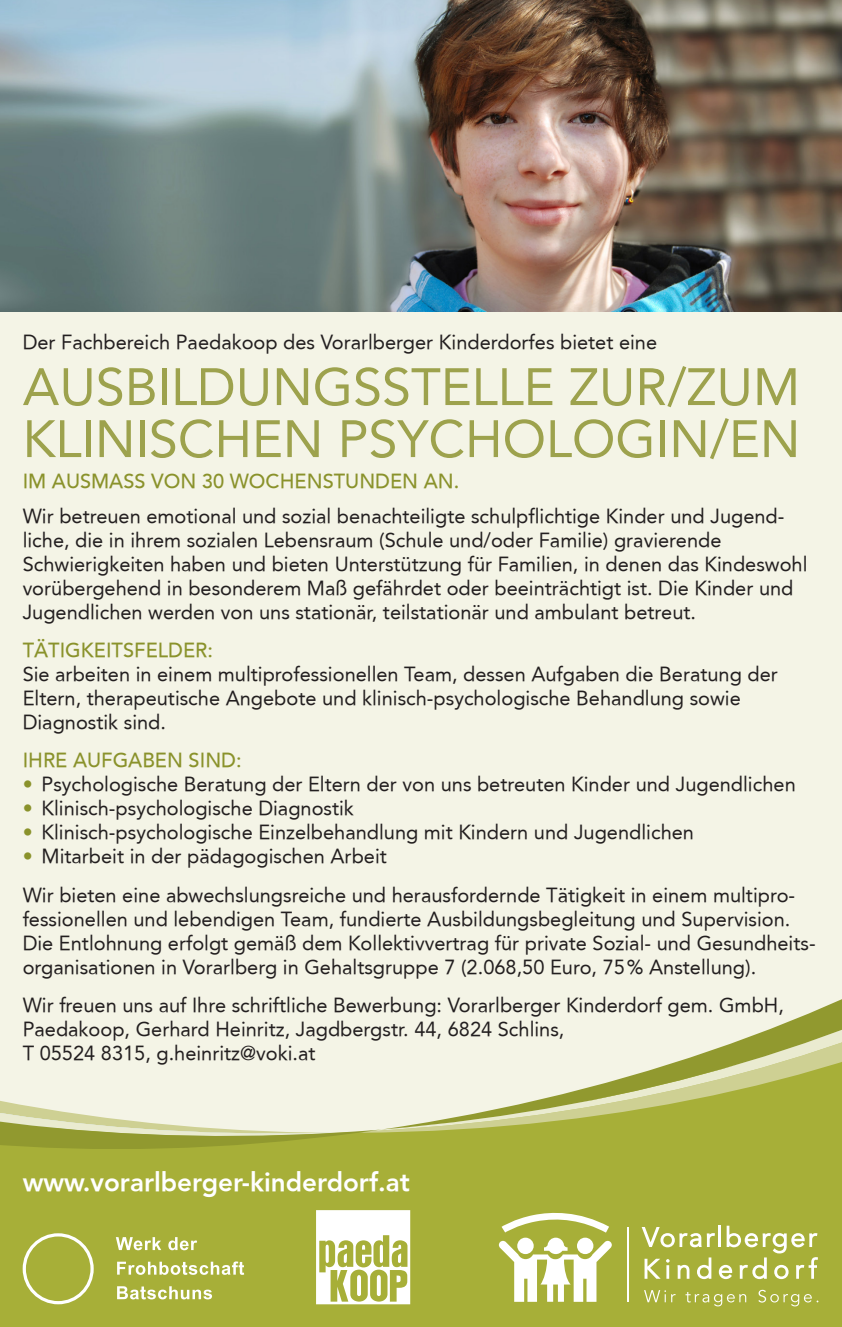
<style>
.page{position:relative;width:842px;height:1327px;background:#fff}
.page>*{position:absolute;margin:0;border:0;box-sizing:border-box;transform-origin:0 0}
.t1{font:52px/52px "Avenir";color:#9da24d}
.t2{font:800 26px "Avenir";color:#fff}
.t3{font:20px/24px "Avenir";color:#231f20}
.t4{font:500 20px "Avenir";color:#8a922b}
.s1{color:#8a922b}
</style>
<div class="page">
<div style="left:0;top:0;width:842px;height:1191px;background:#f4f4e6"></div>
<div style="left:0;top:1132px;width:842px;height:195px;background:#a7af38"></div>
<svg style="left:0;top:1101px;width:381px;height:55px"></svg>
<svg style="left:385px;top:999px;width:457px;height:130px"></svg>
<svg style="left:642px;top:1225px;width:176px;height:54px"></svg>
<svg style="left:644px;top:1290px;width:32px;height:12px"></svg>
<svg style="left:685px;top:1292px;width:61px;height:14px"></svg>
<svg style="left:758px;top:1289px;width:60px;height:17px"></svg>
<hr style="left:628px;top:1227px;width:1px;height:75px;background:#fff">
<svg style="left:499px;top:1210px;width:113px;height:91px"></svg>
<img style="left:0;top:0;width:842px;height:312px">
<svg style="left:316px;top:1210px;width:94px;height:94px"></svg>
<svg style="left:116px;top:1237px;width:45px;height:13px"></svg>
<svg style="left:168px;top:1237px;width:29px;height:13px"></svg>
<svg style="left:117px;top:1261px;width:127px;height:13px"></svg>
<svg style="left:117px;top:1286px;width:95px;height:13px"></svg>
<svg style="left:23px;top:1233px;width:71px;height:71px"></svg>
<p class="t3" style="left:23px;top:330px;width:636px">Der Fachbereich Paedakoop des Vorarlberger Kinderdorfes bietet eine</p>
<h1 class="t1" style="left:23px;top:361px;width:779px">Ausbildungsstelle zur/zum<br>Klinischen Psychologin/en</h1>
<p class="t4" style="left:23px;top:469px;width:100px">IM AUSMASS</p>
<p class="t4" style="left:151px;top:469px;width:310px">VON 30 WOCHENSTUNDEN AN.</p>
<p class="t3" style="left:23px;top:504px;width:786px">Wir betreuen emotional und sozial benachteiligte schulpflichtige Kinder und Jugend&shy;liche, die in ihrem sozialen Lebensraum (Schule und/oder Familie) gravierende Schwierigkeiten haben und bieten U nterstützung für Familien, in denen das Kindeswohl vorübergehend in besonderem Maß gefährdet oder beeinträchtigt ist. Die Kinder und Jugendlichen werden von uns stationär, teilstationär und ambulant betreut.</p>
<p class="t4" style="left:23px;top:638px;width:192px">TÄTIGKEITSFELDER:</p>
<p class="t3" style="left:23px;top:662px;width:757px">Sie arbeiten in einem multiprofessionellen Team, dessen Aufgaben die Beratung der<br>Eltern, therapeutische Angebote und klinisch-psychologische Behandlung sowie<br>Diagnostik sind.</p>
<p class="t4" style="left:23px;top:749px;width:220px">I HRE AUFGABEN SIND:</p>
<p class="t3" style="left:23px;top:772px;width:775px"><span class="s1">•</span> Psychologische Beratung der Eltern der von uns betreuten Kinder und Jugendlichen</p>
<p class="t3" style="left:23px;top:796px;width:333px"><span class="s1">•</span> Klinisch-psychologische Diagnostik</p>
<p class="t3" style="left:23px;top:820px;width:673px"><span class="s1">•</span> Klinisch-psychologische Einzelbehandlung mit Kindern und Jugendlichen</p>
<p class="t3" style="left:23px;top:837px;width:774px;line-height:38.2px"><span class="s1">•</span> M itarbeit in der pädagogischen Arbeit<br>Wir bieten eine abwechslungsreiche und herausfordernde Tätigkeit in einem multipro-</p>
<p class="t3" style="left:23px;top:906px;width:794px">fessionellen und lebendigen Team, fundierte Ausbildungsbegleitung und Supervision.<br>Die Entlohnung erfolgt gemäß dem Kollektivvertrag für private Sozial- und Gesundheits&shy;organisationen in Vorarlberg in Gehaltsgruppe 7 (2.068,50 Euro, 75% Anstellung).</p>
<p class="t3" style="left:23px;top:993px;width:763px">Wir freuen uns auf I hre schriftliche Bewerbung: Vorarlberger Kinderdorf gem. GmbH,<br>Paedakoop, Gerhard H einritz, Jagdbergstr. 44, 6824 Schlins,<br>T 05524 8315, g.heinritz@voki.at</p>
<h2 class="t2" style="left:23px;top:1166px;width:389px">www.vorarlberger-kinderdorf.at</h2>
</div>
